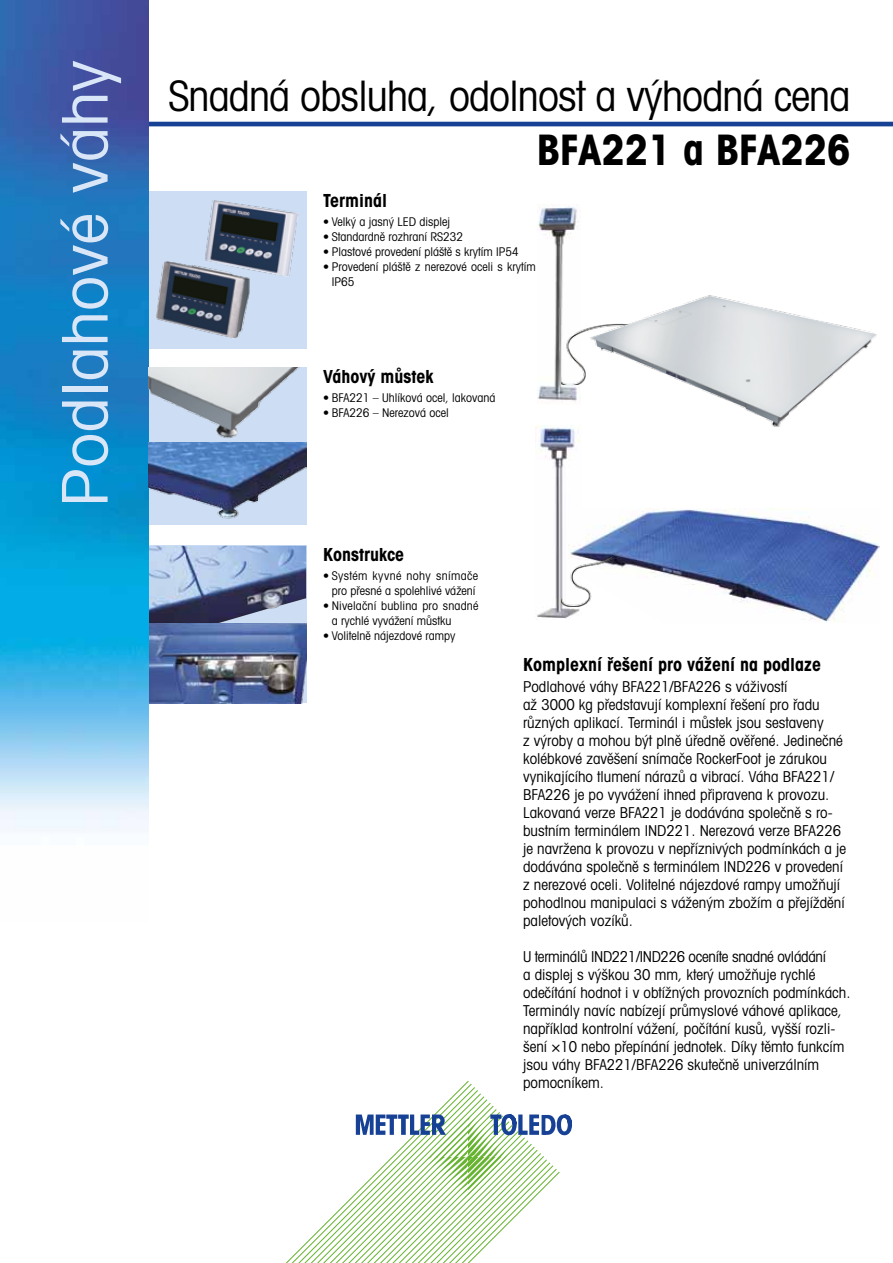
<style>
.page{position:relative;width:893px;height:1263px;background:#fff}
.page>*{position:absolute;margin:0;border:0;box-sizing:border-box;transform-origin:0 0}
.t1{font:condensed 63px "Avant Garde CE";color:#d8e6f7;scale:1.12 1}
.t2{font:condensed 42px "Avant Garde CE";letter-spacing:-.02em;color:#000}
.t3{font:700 condensed 42px "Avant Garde CE";color:#000}
.t4{font:700 condensed 18px "Avant Garde CE";color:#000}
.t5{font:condensed 15px/18px "Avant Garde CE";color:#000}
.t6{font:condensed 12px/15px "Avant Garde CE";color:#000}
</style>
<div class="page">
<img style="left:149px;top:546px;width:157px;height:78px">
<img style="left:149px;top:624px;width:157px;height:79px">
<div style="left:149px;top:191px;width:157px;height:158px;background:#cddef4"></div>
<div style="left:149px;top:367px;width:157px;height:158px;background:linear-gradient(to right,#cddef4,#cddef4)"></div>
<hr style="left:117px;top:122px;width:776px;height:4px;background:#164194">
<img style="left:0;top:0;width:149px;height:831px">
<svg style="left:286px;top:1081px;width:247px;height:182px"></svg>
<svg style="left:356px;top:1114px;width:216px;height:85px"></svg>
<img style="left:205px;top:200px;width:93px;height:76px">
<img style="left:156px;top:260px;width:96px;height:78px">
<img style="left:149px;top:367px;width:157px;height:73px">
<img style="left:149px;top:443px;width:157px;height:79px">
<img style="left:536px;top:425px;width:44px;height:194px">
<img style="left:538px;top:204px;width:40px;height:197px">
<img style="left:630px;top:295px;width:247px;height:132px">
<img style="left:568px;top:508px;width:312px;height:114px">
<img style="left:561px;top:323px;width:69px;height:62px">
<img style="left:562px;top:557px;width:50px;height:49px">
<h1 class="t1" style="left:46px;top:507px;width:400px;rotate:-90deg">Podlahové váhy</h1>
<h2 class="t2" style="left:168px;top:70px;width:683px">Snadná obsluha, odolnost a výhodná cena</h2>
<h2 class="t3" style="left:537px;top:123px;width:315px">BFA221 a BFA226</h2>
<p class="t4" style="left:323px;top:189px;width:66px">Terminál</p>
<p class="t6" style="left:323px;top:214px;width:128px">• Velký a jasný LED displej</p>
<p class="t6" style="left:323px;top:229px;width:141px">• Standardně rozhraní RS232</p>
<p class="t6" style="left:323px;top:244px;width:197px">• Plastové provedení pláště s krytím IP54</p>
<p class="t6" style="left:332px;top:259px;width:206px;text-indent:-9px">• Provedení pláště z nerezové oceli s krytím<br>IP65</p>
<p class="t4" style="left:323px;top:365px;width:112px">Váhový můstek</p>
<p class="t6" style="left:323px;top:390px;width:174px">• BFA221 – Uhlíková ocel, lakovaná</p>
<p class="t6" style="left:323px;top:405px;width:127px">• BFA226 – Nerezová ocel</p>
<p class="t4" style="left:323px;top:543px;width:82px">Konstrukce</p>
<p class="t6" style="left:323px;top:568px;width:157px;text-align:center">• Systém kyvné nohy snímače pro přesné a spolehlivé vážení</p>
<p class="t6" style="left:332px;top:598px;width:148px;text-indent:-9px">• Nivelační bublina pro snadné a rychlé vyvážení můstku</p>
<p class="t6" style="left:323px;top:628px;width:134px">• Volitelně nájezdové rampy</p>
<p class="t4" style="left:523px;top:653px;width:300px">Komplexní řešení pro vážení na podlaze</p>
<p class="t5" style="left:523px;top:677px;width:325px">Podlahové váhy BFA221/BFA226 s váživostí<br>až 3000 kg představují komplexní řešení pro řadu různých aplikací. Terminál i můstek jsou sestaveny<br>z výroby a mohou být plně úředně ověřené. Jedinečné kolébkové zavěšení snímače RockerFoot je zárukou vynikajícího tlumení nárazů a vibrací. Váha BFA221/ BFA226 je po vyvážení ihned připravena k provozu.<br>Lakovaná verze BFA221 je dodávána společně s ro&shy;bustním terminálem IND221. Nerezová verze BFA226 je navržena k provozu v nepříznivých podmínkách a je dodávána společně s terminálem IND226 v provedení z nerezové oceli. Volitelné nájezdové rampy umožňují pohodlnou manipulaci s váženým zbožím a přejíždění paletových vozíků.</p>
<p class="t5" style="left:523px;top:947px;width:329px">U terminálů IND221/IND226 oceníte snadné ovládání<br>a displej s výškou 30 mm, který umožňuje rychlé odečítání hodnot i v obtížných provozních podmínkách.<br>Terminály navíc nabízejí průmyslové váhové aplikace, například kontrolní vážení, počítání kusů, vyšší rozli&shy;šení ×10 nebo přepínání jednotek. Díky těmto funkcím jsou váhy BFA221/BFA226 skutečně univerzálním pomocníkem.</p>
</div>
